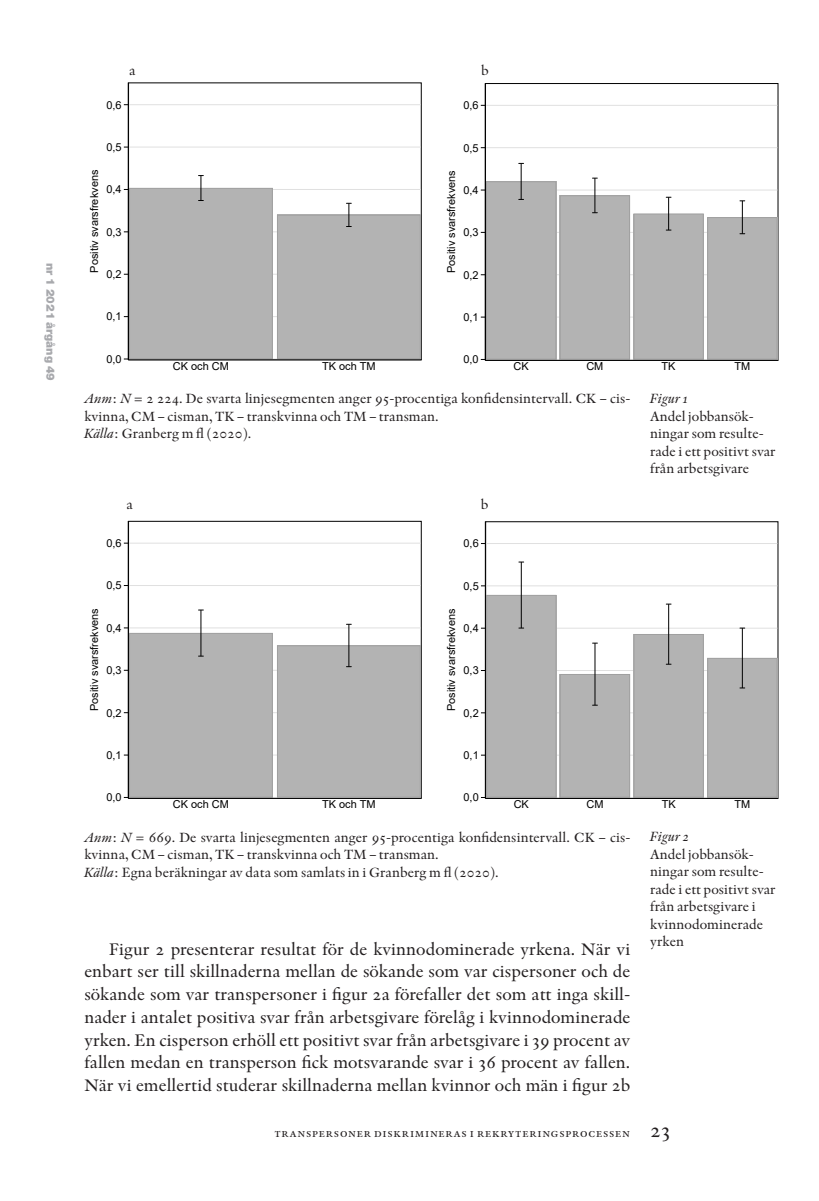
<style>
.page{position:relative;width:819px;height:1201px;background:#fff}
.page>*{position:absolute;margin:0;border:0;box-sizing:border-box;transform-origin:0 0}
.Artikel_bröd_indrag{font:17.5px/22.8px "Indigo Os F";color:#231f20;text-align:justify}
.Artikel_Källa{font:14px/17.5px "Indigo Os F";color:#231f20}
.Artikel_Marginaltext{font:14px/17.5px "Indigo Os F";color:#231f20}
.Artikel_Marginaltext-2{font:italic 14px "Indigo Os F";color:#231f20}
.t1{font:12.25px "Indigo SC";color:#231f20}
.t2{font:900 11.38px "Helvetica Neue";color:#a8a9ad}
.t3{font:11.03px "Arial";color:#000}
.s1{font-style:italic}
.s2{font-size:21px}
</style>
<div class="page">
<svg style="left:123px;top:82px;width:299px;height:279px"></svg>
<hr style="left:129px;top:358px;width:291px;height:1px;background:#e0e0e0">
<hr style="left:129px;top:316px;width:291px;height:1px;background:#e0e0e0">
<hr style="left:129px;top:274px;width:291px;height:1px;background:#e0e0e0">
<hr style="left:129px;top:231px;width:291px;height:1px;background:#e0e0e0">
<hr style="left:129px;top:189px;width:291px;height:1px;background:#e0e0e0">
<hr style="left:129px;top:147px;width:291px;height:1px;background:#e0e0e0">
<hr style="left:129px;top:104px;width:291px;height:1px;background:#e0e0e0">
<div style="left:129px;top:188px;width:144px;height:171px;background:#b3b3b3"></div>
<div style="left:129px;top:188px;width:144px;height:171px;border:1px solid #a0a0a0"></div>
<div style="left:277px;top:215px;width:143px;height:144px;background:#b3b3b3"></div>
<div style="left:277px;top:215px;width:143px;height:144px;border:1px solid #a0a0a0"></div>
<svg style="left:198px;top:175px;width:5px;height:26px"></svg>
<svg style="left:346px;top:203px;width:5px;height:24px"></svg>
<hr style="left:128px;top:83px;width:1px;height:277px;background:#000">
<hr style="left:128px;top:359px;width:293px;height:1px;background:#000">
<svg style="left:480px;top:83px;width:299px;height:278px"></svg>
<hr style="left:486px;top:359px;width:291px;height:1px;background:#e0e0e0">
<hr style="left:486px;top:316px;width:291px;height:1px;background:#e0e0e0">
<hr style="left:486px;top:274px;width:291px;height:1px;background:#e0e0e0">
<hr style="left:486px;top:232px;width:291px;height:1px;background:#e0e0e0">
<hr style="left:486px;top:189px;width:291px;height:1px;background:#e0e0e0">
<hr style="left:486px;top:147px;width:291px;height:1px;background:#e0e0e0">
<hr style="left:486px;top:105px;width:291px;height:1px;background:#e0e0e0">
<div style="left:486px;top:181px;width:70px;height:178px;background:#b3b3b3"></div>
<div style="left:486px;top:181px;width:70px;height:178px;border:1px solid #a0a0a0"></div>
<div style="left:560px;top:195px;width:70px;height:164px;background:#b3b3b3"></div>
<div style="left:560px;top:195px;width:70px;height:164px;border:1px solid #a0a0a0"></div>
<div style="left:633px;top:214px;width:70px;height:145px;background:#b3b3b3"></div>
<div style="left:633px;top:214px;width:70px;height:145px;border:1px solid #a0a0a0"></div>
<div style="left:707px;top:217px;width:70px;height:142px;background:#b3b3b3"></div>
<div style="left:707px;top:217px;width:70px;height:142px;border:1px solid #a0a0a0"></div>
<hr style="left:520px;top:163px;width:1px;height:36px;background:#000">
<hr style="left:594px;top:178px;width:1px;height:35px;background:#000">
<hr style="left:668px;top:197px;width:1px;height:33px;background:#000">
<hr style="left:741px;top:201px;width:1px;height:33px;background:#000">
<hr style="left:485px;top:83px;width:1px;height:277px;background:#000">
<hr style="left:485px;top:360px;width:293px;height:1px;background:#000">
<svg style="left:123px;top:520px;width:299px;height:279px"></svg>
<hr style="left:129px;top:797px;width:291px;height:1px;background:#e0e0e0">
<hr style="left:129px;top:754px;width:291px;height:1px;background:#e0e0e0">
<hr style="left:129px;top:712px;width:291px;height:1px;background:#e0e0e0">
<hr style="left:129px;top:670px;width:291px;height:1px;background:#e0e0e0">
<hr style="left:129px;top:627px;width:291px;height:1px;background:#e0e0e0">
<hr style="left:129px;top:585px;width:291px;height:1px;background:#e0e0e0">
<hr style="left:129px;top:542px;width:291px;height:1px;background:#e0e0e0">
<div style="left:129px;top:633px;width:144px;height:164px;background:#b3b3b3"></div>
<div style="left:129px;top:633px;width:144px;height:164px;border:1px solid #a0a0a0"></div>
<div style="left:277px;top:645px;width:143px;height:152px;background:#b3b3b3"></div>
<div style="left:277px;top:645px;width:143px;height:152px;border:1px solid #a0a0a0"></div>
<hr style="left:200px;top:610px;width:1px;height:46px;background:#000">
<hr style="left:348px;top:624px;width:1px;height:42px;background:#000">
<hr style="left:128px;top:521px;width:1px;height:277px;background:#000">
<hr style="left:128px;top:798px;width:293px;height:1px;background:#000">
<svg style="left:481px;top:521px;width:298px;height:278px"></svg>
<hr style="left:486px;top:797px;width:291px;height:1px;background:#e0e0e0">
<hr style="left:486px;top:754px;width:291px;height:1px;background:#e0e0e0">
<hr style="left:486px;top:712px;width:291px;height:1px;background:#e0e0e0">
<hr style="left:486px;top:670px;width:291px;height:1px;background:#e0e0e0">
<hr style="left:486px;top:627px;width:291px;height:1px;background:#e0e0e0">
<hr style="left:486px;top:585px;width:291px;height:1px;background:#e0e0e0">
<hr style="left:486px;top:543px;width:291px;height:1px;background:#e0e0e0">
<div style="left:486px;top:595px;width:70px;height:202px;background:#b3b3b3"></div>
<div style="left:486px;top:595px;width:70px;height:202px;border:1px solid #a0a0a0"></div>
<div style="left:560px;top:674px;width:70px;height:123px;background:#b3b3b3"></div>
<div style="left:560px;top:674px;width:70px;height:123px;border:1px solid #a0a0a0"></div>
<div style="left:633px;top:634px;width:70px;height:163px;background:#b3b3b3"></div>
<div style="left:707px;top:658px;width:70px;height:139px;background:#b3b3b3"></div>
<div style="left:707px;top:658px;width:70px;height:139px;border:1px solid #a0a0a0"></div>
<hr style="left:521px;top:562px;width:1px;height:66px;background:#000">
<hr style="left:594px;top:643px;width:1px;height:62px;background:#000">
<hr style="left:668px;top:604px;width:1px;height:60px;background:#000">
<hr style="left:741px;top:628px;width:1px;height:60px;background:#000">
<hr style="left:485px;top:521px;width:1px;height:277px;background:#000">
<hr style="left:485px;top:798px;width:293px;height:1px;background:#000">
<p class="t2" style="left:57px;top:263px;width:119px;rotate:90deg">nr 1 2021 årgång 49</p>
<p class="Artikel_Källa" style="left:129px;top:62px;width:8px">a</p>
<p class="Artikel_Källa" style="left:481px;top:62px;width:9px">b</p>
<p class="t3" style="left:106px;top:97px;width:17px">0,6</p>
<p class="t3" style="left:463px;top:98px;width:17px">0,6</p>
<p class="t3" style="left:87px;top:273px;width:104px;rotate:-90deg">Positiv svarsfrekvens</p>
<p class="t3" style="left:106px;top:139px;width:17px">0,5</p>
<p class="t3" style="left:106px;top:182px;width:17px">0,4</p>
<p class="t3" style="left:106px;top:224px;width:17px">0,3</p>
<p class="t3" style="left:106px;top:266px;width:17px">0,2</p>
<p class="t3" style="left:443px;top:273px;width:104px;rotate:-90deg">Positiv svarsfrekvens</p>
<p class="t3" style="left:463px;top:140px;width:17px">0,5</p>
<p class="t3" style="left:463px;top:182px;width:17px">0,4</p>
<p class="t3" style="left:463px;top:225px;width:17px">0,3</p>
<p class="t3" style="left:463px;top:267px;width:17px">0,2</p>
<p class="t3" style="left:106px;top:309px;width:17px">0,1</p>
<p class="t3" style="left:463px;top:309px;width:17px">0,1</p>
<p class="t3" style="left:106px;top:351px;width:17px">0,0</p>
<p class="t3" style="left:173px;top:358px;width:58px">CK och CM</p>
<p class="t3" style="left:322px;top:358px;width:55px">TK och TM</p>
<p class="t3" style="left:463px;top:352px;width:17px">0,0</p>
<p class="t3" style="left:513px;top:359px;width:17px">CK</p>
<p class="t3" style="left:586px;top:359px;width:19px">CM</p>
<p class="t3" style="left:661px;top:359px;width:15px">TK</p>
<p class="t3" style="left:734px;top:359px;width:17px">TM</p>
<p class="Artikel_Källa" style="left:84px;top:390px;width:547px"><span class="s1">Anm</span>: <span class="s1">N</span> = 2 224. De svarta linjesegmenten anger 95-procentiga konfidensintervall. CK – cis&shy;kvinna, CM – cisman, TK – transkvinna och TM – transman.</p>
<p class="Artikel_Källa" style="left:84px;top:425px;width:168px"><span class="s1">Källa</span>: Granberg m fl (2020).</p>
<p class="Artikel_Källa" style="left:126px;top:495px;width:8px">a</p>
<p class="Artikel_Källa" style="left:481px;top:495px;width:9px">b</p>
<p class="t3" style="left:106px;top:535px;width:17px">0,6</p>
<p class="t3" style="left:87px;top:711px;width:104px;rotate:-90deg">Positiv svarsfrekvens</p>
<p class="t3" style="left:106px;top:578px;width:17px">0,5</p>
<p class="t3" style="left:106px;top:620px;width:17px">0,4</p>
<p class="t3" style="left:106px;top:662px;width:17px">0,3</p>
<p class="t3" style="left:106px;top:705px;width:17px">0,2</p>
<p class="t3" style="left:106px;top:747px;width:17px">0,1</p>
<p class="t3" style="left:463px;top:536px;width:17px">0,6</p>
<p class="t3" style="left:443px;top:711px;width:104px;rotate:-90deg">Positiv svarsfrekvens</p>
<p class="t3" style="left:463px;top:578px;width:17px">0,5</p>
<p class="t3" style="left:463px;top:620px;width:17px">0,4</p>
<p class="t3" style="left:463px;top:663px;width:17px">0,3</p>
<p class="t3" style="left:463px;top:705px;width:17px">0,2</p>
<p class="t3" style="left:463px;top:747px;width:17px">0,1</p>
<p class="Artikel_Marginaltext-2" style="left:650px;top:390px;width:39px">Figur 1</p>
<p class="Artikel_Marginaltext" style="left:650px;top:407px;width:127px">Andel jobbansök&shy;ningar som resulte&shy;rade i ett positivt svar från arbetsgivare</p>
<p class="t3" style="left:106px;top:789px;width:17px">0,0</p>
<p class="t3" style="left:173px;top:796px;width:58px">CK och CM</p>
<p class="t3" style="left:322px;top:796px;width:55px">TK och TM</p>
<p class="t3" style="left:463px;top:790px;width:17px">0,0</p>
<p class="t3" style="left:513px;top:796px;width:17px">CK</p>
<p class="t3" style="left:586px;top:796px;width:19px">CM</p>
<p class="t3" style="left:661px;top:796px;width:15px">TK</p>
<p class="t3" style="left:734px;top:796px;width:17px">TM</p>
<p class="Artikel_Källa" style="left:84px;top:828px;width:547px"><span class="s1">Anm</span>: <span class="s1">N</span> = 669. De svarta linjesegmenten anger 95-procentiga konfidensintervall. CK – cis&shy;kvinna, CM – cisman, TK – transkvinna och TM – transman.</p>
<p class="Artikel_Källa" style="left:84px;top:863px;width:416px"><span class="s1">Källa</span>: Egna beräkningar av data som samlats in i Granberg m fl (2020).</p>
<p class="Artikel_bröd_indrag" style="left:84px;top:937px;width:547px;text-indent:25px">Figur 2 presenterar resultat för de kvinnodominerade yrkena. När vi enbart ser till skillnaderna mellan de sökande som var cispersoner och de sökande som var transpersoner i figur 2a förefaller det som att inga skill&shy;nader i antalet positiva svar från arbetsgivare förelåg i kvinnodominerade yrken. En cisperson erhöll ett positivt svar från arbetsgivare i 39 procent av fallen medan en transperson fick motsvarande svar i 36 procent av fallen.<br>När vi emellertid studerar skillnaderna mellan kvinnor och män i figur 2b</p>
<p class="Artikel_Marginaltext-2" style="left:650px;top:828px;width:40px">Figur 2</p>
<p class="Artikel_Marginaltext" style="left:650px;top:845px;width:127px">Andel jobbansök&shy;ningar som resulte&shy;rade i ett positivt svar från arbetsgivare i kvinnodominerade yrken</p>
<p class="t1" style="left:274px;top:1125px;width:398px">transpersoner diskrimineras i rekryteringsprocessen <span class="s2">23</span></p>
</div>
